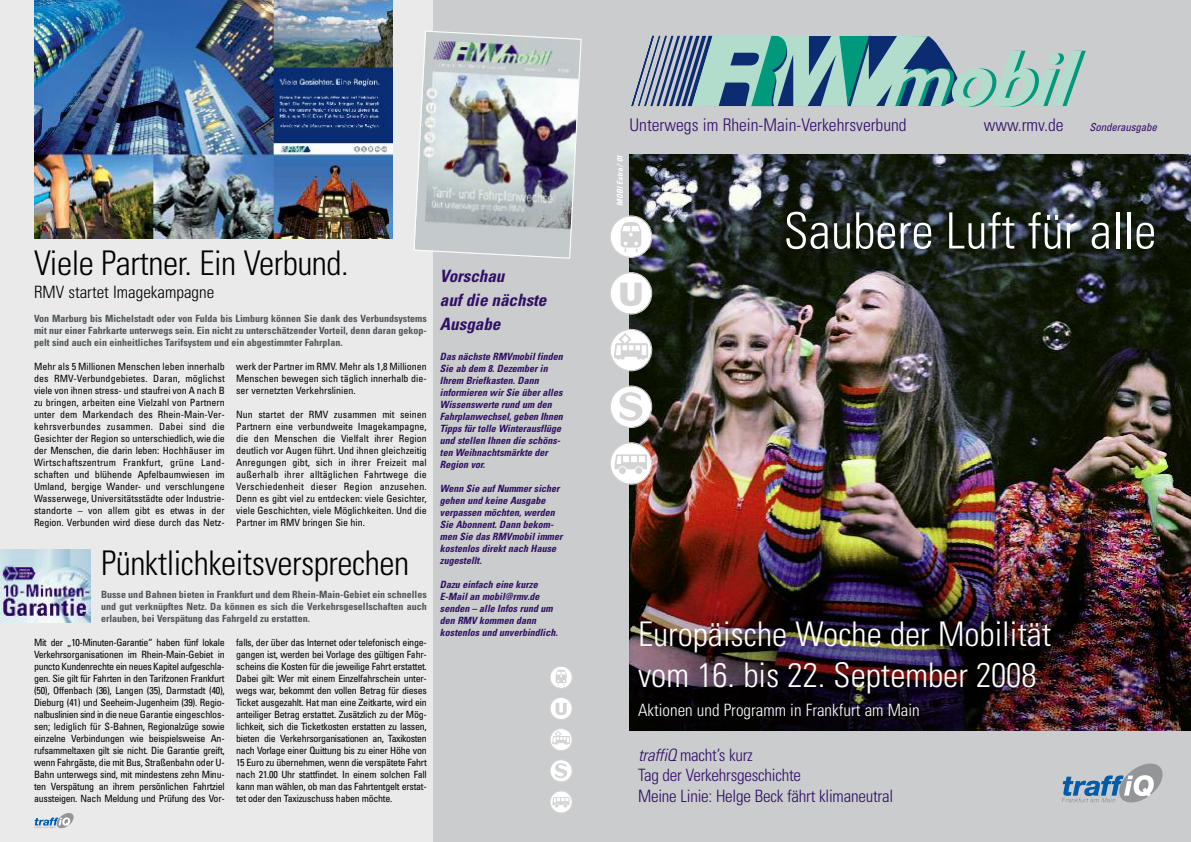
<style>
.page{position:relative;width:1191px;height:842px;background:#fff}
.page>*{position:absolute;margin:0;border:0;box-sizing:border-box;transform-origin:0 0}
.t1{font:300 condensed 50px "Univers LT";color:#fff}
.t2{font:300 condensed 34px/40.8px "Univers LT";color:#fff}
.t3{font:300 condensed 34px "Univers LT";letter-spacing:-.015em;color:#000}
.t4{font:300 condensed 17.5px "Univers LT";color:#310e67}
.t5{font:300 condensed 17px/20.4px "Univers LT";letter-spacing:-.015em;color:#310e67}
.t6{font:300 condensed 17px "Univers LT";color:#fff}
.t7{font:italic 700 condensed 17px/24px "Univers LT";color:#310e67}
.t8{font:300 condensed 17px "Univers LT";color:#000}
.t9{font:italic condensed 11px "Univers LT";letter-spacing:-.02em;color:#310e67}
.t10{font:condensed 10px/12px "Univers LT";letter-spacing:-.01em;color:#000;text-align:justify}
.t11{font:italic 700 condensed 10px/12px "Univers LT";color:#310e67}
.t12{font:700 condensed 10px/12px "Univers LT";color:#4e5559;text-align:justify}
.t13{font:italic 700 condensed 8px "Univers LT";color:#fff}
.s1{font-style:italic}
</style>
<div class="page">
<div style="left:0;top:0;width:595px;height:842px;background:#eaeaea"></div>
<div style="left:595px;top:0;width:596px;height:842px;background:#cacccd"></div>
<svg style="left:631px;top:36px;width:454px;height:71px"></svg>
<img style="left:629px;top:154px;width:562px;height:576px">
<svg style="left:610px;top:215px;width:42px;height:43px"></svg>
<svg style="left:610px;top:272px;width:42px;height:43px"></svg>
<svg style="left:610px;top:329px;width:42px;height:42px"></svg>
<svg style="left:610px;top:385px;width:42px;height:43px"></svg>
<svg style="left:610px;top:442px;width:42px;height:43px"></svg>
<svg style="left:1062px;top:763px;width:100px;height:39px"></svg>
<div style="left:433px;top:0;width:162px;height:842px;background:#cacccd"></div>
<svg style="left:550px;top:666px;width:22px;height:22px"></svg>
<svg style="left:550px;top:698px;width:22px;height:21px"></svg>
<svg style="left:550px;top:729px;width:22px;height:22px"></svg>
<svg style="left:550px;top:760px;width:22px;height:22px"></svg>
<svg style="left:550px;top:791px;width:22px;height:22px"></svg>
<img style="left:414px;top:31px;width:168px;height:228px">
<img style="left:0;top:550px;width:90px;height:72px">
<img style="left:34px;top:0;width:359px;height:238px">
<svg style="left:34px;top:813px;width:40px;height:15px"></svg>
<h2 class="t3" style="left:34px;top:250px;width:316px">Viele Partner. Ein Verbund.</h2>
<h3 class="t8" style="left:34px;top:285px;width:182px">RMV startet Imagekampagne</h3>
<p class="t12" style="left:34px;top:313px;width:394px">Von Marburg bis Michelstadt oder von Fulda bis Limburg können Sie dank des Verbundsystems mit nur einer Fahrkarte unterwegs sein. Ein nicht zu unterschätzender Vorteil, denn daran gekop&shy;pelt sind auch ein einheitliches Tarifsystem und ein abgestimmter Fahrplan.</p>
<p class="t10" style="left:34px;top:361px;width:192px">Mehr als 5 Millionen Menschen leben innerhalb des RMV-Verbundgebietes. Daran, möglichst viele von ihnen stress- und staufrei von A nach B zu bringen, arbeiten eine Vielzahl von Partnern unter dem Markendach des Rhein-Main-Ver&shy;kehrsverbundes zusammen. Dabei sind die Gesichter der Region so unterschiedlich, wie die der Menschen, die darin leben: Hochhäuser im Wirtschaftszentrum Frankfurt, grüne Land&shy;schaften und blühende Apfelbaumwiesen im Umland, bergige Wander- und verschlungene Wasserwege, Universitätsstädte oder Industrie - standorte – von allem gibt es etwas in der Region. Verbunden wird diese durch das Netz-</p>
<p class="t10" style="left:236px;top:361px;width:192px">werk der Partner im RMV. Mehr als 1,8 Millionen Menschen bewegen sich täglich innerhalb die&shy;ser vernetzten Verkehrslinien.</p>
<p class="t10" style="left:236px;top:409px;width:192px">Nun startet der RMV zusammen mit seinen Partnern eine verbundweite Imagekampagne, die den Menschen die Vielfalt ihrer Region deutlich vor Augen führt. Und ihnen gleichzeitig Anregungen gibt, sich in ihrer Freizeit mal außerhalb ihrer alltäglichen Fahrtwege die Verschiedenheit dieser Region anzusehen.<br>Denn es gibt viel zu entdecken: viele Gesichter, viele Geschichten, viele Möglichkeiten. Und die Partner im RMV bringen Sie hin.</p>
<h2 class="t3" style="left:101px;top:550px;width:310px">Pünktlichkeitsversprechen</h2>
<p class="t12" style="left:101px;top:589px;width:327px">Busse und Bahnen bieten in Frankfurt und dem Rhein-Main-Gebiet ein schnelles und gut verknüpftes Netz. Da können es sich die Verkehrsgesellschaften auch erlauben, bei Verspätung das Fahrgeld zu erstatten.</p>
<p class="t10" style="left:34px;top:637px;width:192px">Mit der „10-Minuten-Garantie“ haben fünf lokale Verkehrsorganisationen im Rhein-Main-Gebiet in puncto Kundenrechte ein neues Kapitel aufgeschla - gen. Sie gilt für Fahrten in den Tarifzonen Frankfurt (50), Offenbach (36), Langen (35), Darmstadt (40), Dieburg (41) und Seeheim-Jugenheim (39). Regio&shy;nalbuslinien sind in die neue Garantie eingeschlos - sen; lediglich für S-Bahnen, Regionalzüge sowie einzelne Verbindungen wie beispielsweise An&shy;rufsammeltaxen gilt sie nicht. Die Garantie greift, wenn Fahrgäste, die mit Bus, Straßenbahn oder U-Bahn unterwegs sind, mit mindestens zehn Minu&shy;ten Verspätung an ihrem persönlichen Fahrtziel aussteigen. Nach Meldung und Prüfung des Vor-</p>
<p class="t10" style="left:236px;top:637px;width:192px">falls, der über das Internet oder telefonisch einge&shy;gangen ist, werden bei Vorlage des gültigen Fahr&shy;scheins die Kosten für die jeweilige Fahrt erstattet.<br>Dabei gilt: Wer mit einem Einzelfahrschein unter&shy;wegs war, bekommt den vollen Betrag für dieses Ticket ausgezahlt. Hat man eine Zeitkarte, wird ein anteiliger Betrag erstattet. Zusätzlich zu der Mög&shy;lichkeit, sich die Ticketkosten erstatten zu lassen, bieten die Verkehrsorganisationen an, Taxikosten nach Vorlage einer Quittung bis zu einer Höhe von 15 Euro zu übernehmen, wenn die verspätete Fahrt nach 21.00 Uhr stattfindet. In einem solchen Fall kann man wählen, ob man das Fahrtentgelt erstat&shy;tet oder den Taxizuschuss haben möchte.</p>
<h3 class="t7" style="left:440px;top:265px;width:108px">Vorschau<br>auf die nächste<br>Ausgabe</h3>
<p class="t11" style="left:440px;top:351px;width:125px">Das nächste RMVmobil finden<br>Sie ab dem 8. Dezember in<br>Ihrem Briefkasten. Dann informieren wir Sie über alles<br>Wissenswerte rund um den<br>Fahrplanwechsel, geben Ihnen<br>Tipps für tolle Winterausflüge und stellen Ihnen die schöns&shy;ten Weihnachtsmärkte der<br>Region vor.</p>
<p class="t11" style="left:440px;top:483px;width:124px">Wenn Sie auf Nummer sicher gehen und keine Ausgabe verpassen möchten, werden<br>Sie Abonnent. Dann bekom&shy;men Sie das RMVmobil immer kostenlos direkt nach Hause zugestellt.</p>
<p class="t11" style="left:440px;top:579px;width:119px">Dazu einfach eine kurze<br>E-Mail an mobil@rmv.de senden – alle Infos rund um den RMV kommen dann kostenlos und unverbindlich.</p>
<h3 class="t4" style="left:629px;top:119px;width:279px">Unterwegs im Rhein-Main-Verkehrsverbund</h3>
<h3 class="t4" style="left:983px;top:119px;width:81px">www.rmv.de</h3>
<p class="t9" style="left:1089px;top:123px;width:69px">Sonderausgabe</p>
<p class="t13" style="left:617px;top:205px;width:52px;rotate:-90deg">MOBI Extra / 01</p>
<h1 class="t1" style="left:783px;top:212px;width:374px">Saubere Luft für alle</h1>
<h2 class="t2" style="left:638px;top:617px;width:415px">Europäische Woche der Mobilität vom 16. bis 22. September 2008</h2>
<h3 class="t6" style="left:638px;top:703px;width:283px">Aktionen und Programm in Frankfurt am Main</h3>
<h3 class="t5" style="left:638px;top:746px;width:257px"><span class="s1">traffiQ</span> macht’s kurz<br>Tag der Verkehrsgeschichte<br>Meine Linie: Helge Beck fährt klimaneutral</h3>
</div>
